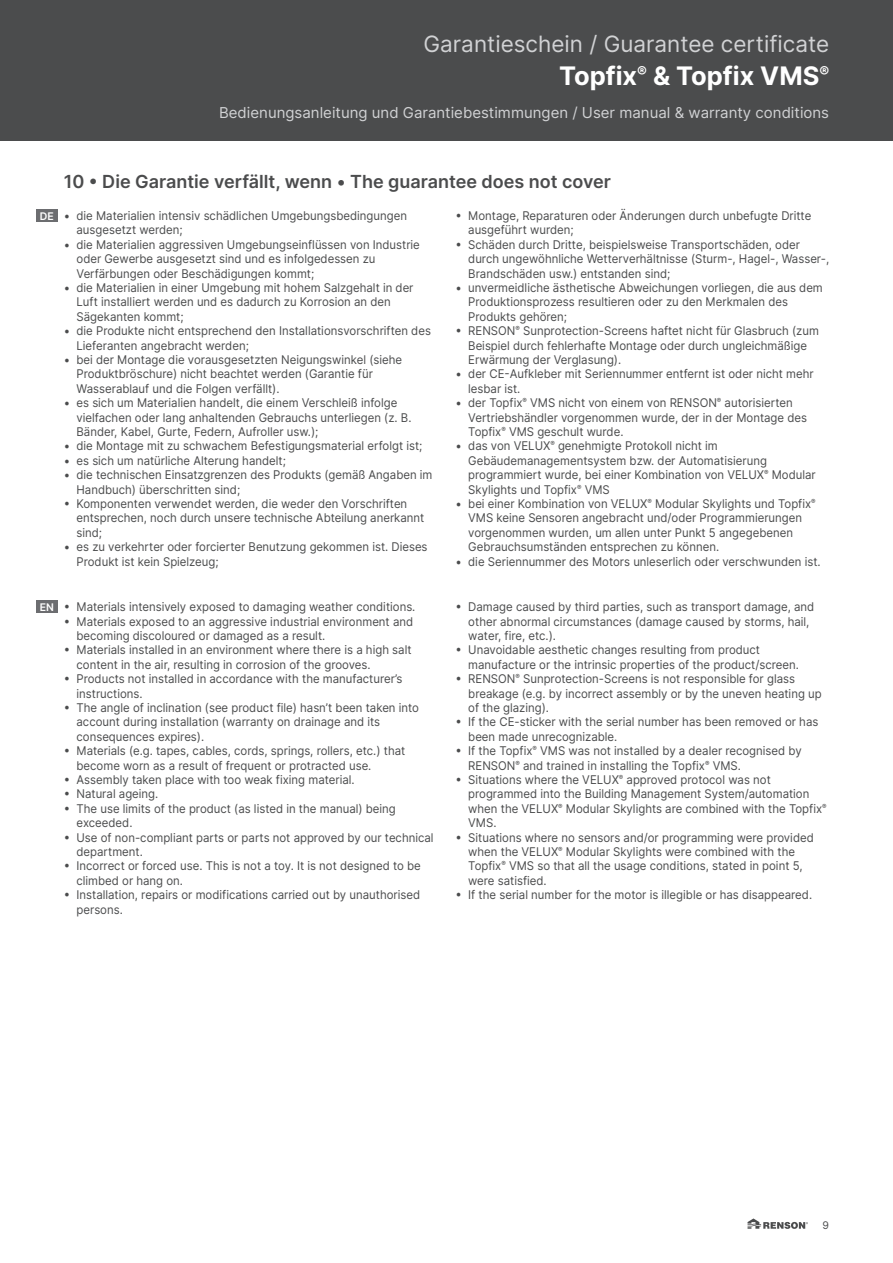
<style>
.page{position:relative;width:893px;height:1263px;background:#fff}
.page>*{position:absolute;margin:0;border:0;box-sizing:border-box;transform-origin:0 0}
.t1{font:700 25.5px "Inter";color:#fff}
.t2{font:22.5px "Inter";color:#d1d2d4}
.GC_Titel_1{font:600 18px "Inter";color:#4b4c4d}
.t3{font:15px "Inter";color:#d1d2d4}
.GC_Body_Insprong{font:12px/14.4px "Inter";color:#4b4c4d;scale:.95 1}
.t4{font:600 10.5px "Inter";color:#fff}
.t5{font:10.5px "Inter";color:#4b4c4d}
</style>
<div class="page">
<div style="left:0;top:0;width:893px;height:140px;background:#4b4c4d"></div>
<svg style="left:747px;top:1218px;width:61px;height:11px"></svg>
<div style="left:36px;top:209px;width:21px;height:13px;background:#6c6d70"></div>
<div style="left:36px;top:601px;width:21px;height:12px;background:#6c6d70"></div>
<h2 class="t2" style="left:423px;top:28px;width:407px">Garantieschein / Guarantee certificate</h2>
<h1 class="t1" style="left:559px;top:58px;width:272px">Topfix<sup>®</sup> &amp; Topfix VMS<sup>®</sup></h1>
<p class="t3" style="left:219px;top:102px;width:611px">Bedienungsanleitung und Garantiebestimmungen / User manual &amp; warranty conditions</p>
<p class="t4" style="left:40px;top:208px;width:15px">DE</p>
<p class="GC_Titel_1" style="left:64px;top:168px;width:549px">10 • Die Garantie verfällt, wenn • The guarantee does not cover</p>
<p class="GC_Body_Insprong" style="left:77px;top:208px;width:349px;text-indent:-13px">• die Materialien intensiv schädlichen Umgebungsbedingungen ausgesetzt werden;</p>
<p class="GC_Body_Insprong" style="left:77px;top:237px;width:363px;text-indent:-13px">• die Materialien aggressiven Umgebungseinflüssen von Industrie oder Gewerbe ausgesetzt sind und es infolgedessen zu<br>Verfärbungen oder Beschädigungen kommt;</p>
<p class="GC_Body_Insprong" style="left:77px;top:280px;width:356px;text-indent:-13px">• die Materialien in einer Umgebung mit hohem Salzgehalt in der<br>Luft installiert werden und es dadurch zu Korrosion an den<br>Sägekanten kommt;</p>
<p class="GC_Body_Insprong" style="left:77px;top:323px;width:375px;text-indent:-13px">• die Produkte nicht entsprechend den Installationsvorschriften des<br>Lieferanten angebracht werden;</p>
<p class="GC_Body_Insprong" style="left:77px;top:352px;width:344px;text-indent:-13px">• bei der Montage die vorausgesetzten Neigungswinkel (siehe<br>Produktbröschure) nicht beachtet werden (Garantie für<br>Wasserablauf und die Folgen verfällt).</p>
<p class="GC_Body_Insprong" style="left:77px;top:395px;width:354px;text-indent:-13px">• es sich um Materialien handelt, die einem Verschleiß infolge vielfachen oder lang anhaltenden Gebrauchs unterliegen (z. B.<br>Bänder, Kabel, Gurte, Federn, Aufroller usw.);</p>
<p class="GC_Body_Insprong" style="left:64px;top:439px;width:379px">• die Montage mit zu schwachem Befestigungsmaterial erfolgt ist;</p>
<p class="GC_Body_Insprong" style="left:64px;top:453px;width:235px">• es sich um natürliche Alterung handelt;</p>
<p class="GC_Body_Insprong" style="left:77px;top:467px;width:376px;text-indent:-13px">• die technischen Einsatzgrenzen des Produkts (gemäß Angaben im<br>Handbuch) überschritten sind;</p>
<p class="GC_Body_Insprong" style="left:77px;top:496px;width:368px;text-indent:-13px">• Komponenten verwendet werden, die weder den Vorschriften entsprechen, noch durch unsere technische Abteilung anerkannt sind;</p>
<p class="GC_Body_Insprong" style="left:77px;top:539px;width:371px;text-indent:-13px">• es zu verkehrter oder forcierter Benutzung gekommen ist. Dieses<br>Produkt ist kein Spielzeug;</p>
<p class="GC_Body_Insprong" style="left:468px;top:208px;width:363px;text-indent:-13px">• Montage, Reparaturen oder Änderungen durch unbefugte Dritte ausgeführt wurden;</p>
<p class="GC_Body_Insprong" style="left:468px;top:237px;width:381px;text-indent:-13px">• Schäden durch Dritte, beispielsweise Transportschäden, oder durch ungewöhnliche Wetterverhältnisse (Sturm-, Hagel-, Wasser-,<br>Brandschäden usw.) entstanden sind;</p>
<p class="GC_Body_Insprong" style="left:468px;top:280px;width:375px;text-indent:-13px">• unvermeidliche ästhetische Abweichungen vorliegen, die aus dem<br>Produktionsprozess resultieren oder zu den Merkmalen des<br>Produkts gehören;</p>
<p class="GC_Body_Insprong" style="left:468px;top:323px;width:371px;text-indent:-13px">• RENSON<sup>®</sup> Sunprotection-Screens haftet nicht für Glasbruch (zum<br>Beispiel durch fehlerhafte Montage oder durch ungleichmäßige<br>Erwärmung der Verglasung).</p>
<p class="GC_Body_Insprong" style="left:468px;top:367px;width:365px;text-indent:-13px">• der CE-Aufkleber mit Seriennummer entfernt ist oder nicht mehr lesbar ist.</p>
<p class="GC_Body_Insprong" style="left:468px;top:395px;width:358px;text-indent:-13px">• der Topfix<sup>®</sup> VMS nicht von einem von RENSON<sup>®</sup> autorisierten<br>Vertriebshändler vorgenommen wurde, der in der Montage des<br>Topfix<sup>®</sup> VMS geschult wurde.</p>
<p class="GC_Body_Insprong" style="left:468px;top:439px;width:367px;text-indent:-13px">• das von VELUX<sup>®</sup> genehmigte Protokoll nicht im Gebäudemanagementsystem bzw. der Automatisierung programmiert wurde, bei einer Kombination von VELUX<sup>®</sup> Modular Skylights und Topfix<sup>®</sup> VMS</p>
<p class="GC_Body_Insprong" style="left:468px;top:496px;width:367px;text-indent:-13px">• bei einer Kombination von VELUX<sup>®</sup> Modular Skylights und Topfix<sup>® </sup>VMS keine Sensoren angebracht und/oder Programmierungen vorgenommen wurden, um allen unter Punkt 5 angegebenen Gebrauchsumständen entsprechen zu können.</p>
<p class="GC_Body_Insprong" style="left:455px;top:554px;width:386px">• die Seriennummer des Motors unleserlich oder verschwunden ist.</p>
<p class="t4" style="left:40px;top:599px;width:16px">EN</p>
<p class="GC_Body_Insprong" style="left:64px;top:599px;width:372px">• Materials intensively exposed to damaging weather conditions.</p>
<p class="GC_Body_Insprong" style="left:77px;top:614px;width:356px;text-indent:-13px">• Materials exposed to an aggressive industrial environment and becoming discoloured or damaged as a result.</p>
<p class="GC_Body_Insprong" style="left:77px;top:643px;width:354px;text-indent:-13px">• Materials installed in an environment where there is a high salt content in the air, resulting in corrosion of the grooves.</p>
<p class="GC_Body_Insprong" style="left:77px;top:671px;width:344px;text-indent:-13px">• Products not installed in accordance with the manufacturer’s instructions.</p>
<p class="GC_Body_Insprong" style="left:77px;top:700px;width:362px;text-indent:-13px">• The angle of inclination (see product file) hasn’t been taken into account during installation (warranty on drainage and its consequences expires).</p>
<p class="GC_Body_Insprong" style="left:77px;top:743px;width:348px;text-indent:-13px">• Materials (e.g. tapes, cables, cords, springs, rollers, etc.) that become worn as a result of frequent or protracted use.</p>
<p class="GC_Body_Insprong" style="left:64px;top:772px;width:308px">• Assembly taken place with too weak fixing material.</p>
<p class="GC_Body_Insprong" style="left:64px;top:787px;width:101px">• Natural ageing.</p>
<p class="GC_Body_Insprong" style="left:77px;top:801px;width:338px;text-indent:-13px">• The use limits of the product (as listed in the manual) being exceeded.</p>
<p class="GC_Body_Insprong" style="left:77px;top:830px;width:377px;text-indent:-13px">• Use of non-compliant parts or parts not approved by our technical department.</p>
<p class="GC_Body_Insprong" style="left:77px;top:859px;width:364px;text-indent:-13px">• Incorrect or forced use. This is not a toy. It is not designed to be climbed or hang on.</p>
<p class="GC_Body_Insprong" style="left:77px;top:887px;width:363px;text-indent:-13px">• Installation, repairs or modifications carried out by unauthorised persons.</p>
<p class="GC_Body_Insprong" style="left:468px;top:599px;width:366px;text-indent:-13px">• Damage caused by third parties, such as transport damage, and other abnormal circumstances (damage caused by storms, hail, water, fire, etc.).</p>
<p class="GC_Body_Insprong" style="left:468px;top:643px;width:350px;text-indent:-13px">• Unavoidable aesthetic changes resulting from product manufacture or the intrinsic properties of the product/screen.</p>
<p class="GC_Body_Insprong" style="left:468px;top:671px;width:374px;text-indent:-13px">• RENSON<sup>®</sup> Sunprotection-Screens is not responsible for glass breakage (e.g. by incorrect assembly or by the uneven heating up of the glazing).</p>
<p class="GC_Body_Insprong" style="left:468px;top:715px;width:370px;text-indent:-13px">• If the CE-sticker with the serial number has been removed or has been made unrecognizable.</p>
<p class="GC_Body_Insprong" style="left:468px;top:743px;width:352px;text-indent:-13px">• If the Topfix<sup>®</sup> VMS was not installed by a dealer recognised by<br>RENSON<sup>®</sup> and trained in installing the Topfix<sup>®</sup> VMS.</p>
<p class="GC_Body_Insprong" style="left:468px;top:772px;width:379px;text-indent:-13px">• Situations where the VELUX<sup>®</sup> approved protocol was not programmed into the Building Management System/automation when the VELUX<sup>®</sup> Modular Skylights are combined with the Topfix<sup>® </sup>VMS.</p>
<p class="GC_Body_Insprong" style="left:468px;top:830px;width:365px;text-indent:-13px">• Situations where no sensors and/or programming were provided when the VELUX<sup>®</sup> Modular Skylights were combined with the Topfix<sup>®</sup> VMS so that all the usage conditions, stated in point 5, were satisfied.</p>
<p class="GC_Body_Insprong" style="left:455px;top:887px;width:377px">• If the serial number for the motor is illegible or has disappeared.</p>
<p class="t5" style="left:823px;top:1217px;width:8px">9</p>
</div>
